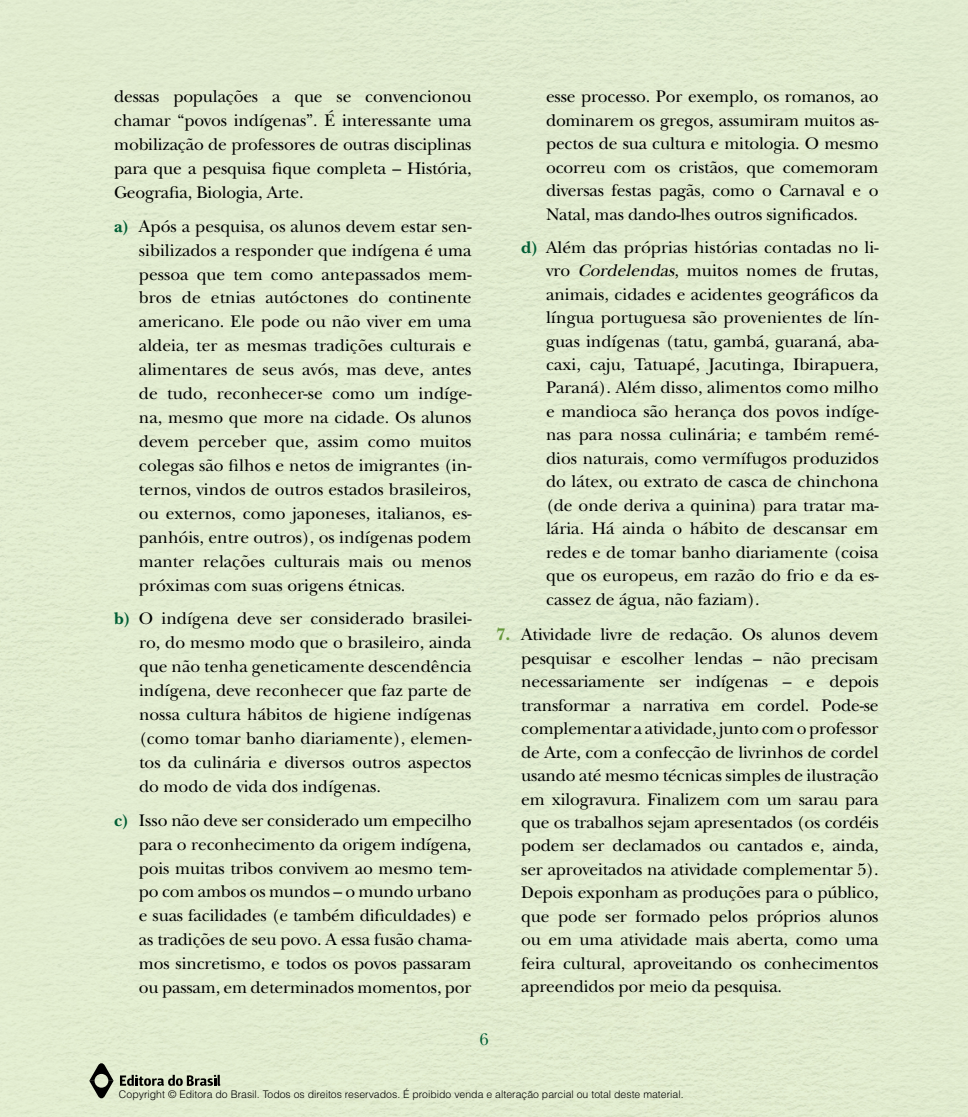
<style>
.page{position:relative;width:968px;height:1117px;background:#fff}
.page>*{position:absolute;margin:0;border:0;box-sizing:border-box;transform-origin:0 0}
.t1{font:17.5px/23.4px "New Baskerville";letter-spacing:-.01em;color:#000;text-align:justify}
.t2{font:17.5px "New Baskerville";color:#005d34}
.t3{font:300 10.5px "Helvetica";color:#000}
.s1{font-weight:700;color:#005d34}
.s2{font-style:italic}
.s3{font-weight:700;color:#65973b}
</style>
<div class="page">
<div style="left:0;top:0;width:968px;height:1116px;background:#e2ecd0"></div>
<svg style="left:120px;top:1074px;width:100px;height:11px"></svg>
<svg style="left:89px;top:1062px;width:25px;height:36px"></svg>
<p class="t1" style="left:114px;top:84px;width:359px;line-height:24px">dessas populações a que se convencionou chamar “povos indígenas”. É interessante uma mobilização de professores de outras disciplinas para que a pesquisa fique completa – História, Geografia, Biologia, Arte.</p>
<p class="t1" style="left:139px;top:214px;width:334px;line-height:24px;text-indent:-25px"><span class="s1">a)</span> Após a pesquisa, os alunos devem estar sen&shy;sibilizados a responder que indígena é uma pessoa que tem como antepassados mem&shy;bros de etnias autóctones do continente americano. Ele pode ou não viver em uma aldeia, ter as mesmas tradições culturais e alimentares de seus avós, mas deve, antes de tudo, reconhecer-se como um indíge&shy;na, mesmo que more na cidade. Os alunos devem perceber que, assim como muitos colegas são filhos e netos de imigrantes (in&shy;ternos, vindos de outros estados brasileiros, ou externos, como japoneses, italianos, es&shy;panhóis, entre outros), os indígenas podem manter relações culturais mais ou menos próximas com suas origens étnicas.</p>
<p class="t1" style="left:139px;top:606px;width:334px;line-height:24px;text-indent:-25px"><span class="s1">b)</span> O indígena deve ser considerado brasilei&shy;ro, do mesmo modo que o brasileiro, ainda que não tenha geneticamente descendência indígena, deve reconhecer que faz parte de nossa cultura hábitos de higiene indígenas (como tomar banho diariamente), elemen&shy;tos da culinária e diversos outros aspectos do modo de vida dos indígenas.</p>
<p class="t1" style="left:139px;top:808px;width:334px;line-height:24px;text-indent:-25px"><span class="s1">c)</span> Isso não deve ser considerado um empecilho para o reconhecimento da origem indígena, pois muitas tribos convivem ao mesmo tem&shy;po com ambos os mundos – o mundo urbano e suas facilidades (e também dificuldades) e as tradições de seu povo. A essa fusão chama&shy;mos sincretismo, e todos os povos passaram ou passam, em determinados momentos, por</p>
<p class="t1" style="left:546px;top:85px;width:334px">esse processo. Por exemplo, os romanos, ao dominarem os gregos, assumiram muitos as&shy;pectos de sua cultura e mitologia. O mesmo ocorreu com os cristãos, que comemoram diversas festas pagãs, como o Carnaval e o Natal, mas dando-lhes outros significados.</p>
<p class="t1" style="left:546px;top:236px;width:334px;text-indent:-25px"><span class="s1">d)</span> Além das próprias histórias contadas no li&shy;vro <span class="s2">Cordelendas</span>, muitos nomes de frutas, animais, cidades e acidentes geográficos da língua portuguesa são provenientes de lín&shy;guas indígenas (tatu, gambá, guaraná, aba&shy;caxi, caju, Tatuapé, Jacutinga, Ibirapuera, Paraná). Além disso, alimentos como milho e mandioca são herança dos povos indíge&shy;nas para nossa culinária; e também remé&shy;dios naturais, como vermífugos produzidos do látex, ou extrato de casca de chinchona (de onde deriva a quinina) para tratar ma&shy;lária. Há ainda o hábito de descansar em redes e de tomar banho diariamente (coisa que os europeus, em razão do frio e da es&shy;cassez de água, não faziam).</p>
<p class="t1" style="left:521px;top:623px;width:359px;text-indent:-25px"><span class="s3">7.</span> Atividade livre de redação. Os alunos devem pesquisar e escolher lendas – não precisam necessariamente ser indígenas – e depois transformar a narrativa em cordel. Pode-se complementar a atividade, junto com o professor de Arte, com a confecção de livrinhos de cordel usando até mesmo técnicas simples de ilustração em xilogravura. Finalizem com um sarau para que os trabalhos sejam apresentados (os cordéis podem ser declamados ou cantados e, ainda, ser aproveitados na atividade complementar 5).<br>Depois exponham as produções para o público, que pode ser formado pelos próprios alunos ou em uma atividade mais aberta, como uma feira cultural, aproveitando os conhecimentos apreendidos por meio da pesquisa.</p>
<p class="t2" style="left:479px;top:1029px;width:11px">6</p>
<p class="t3" style="left:119px;top:1087px;width:566px">Copyright © Editora do Brasil. Todos os direitos reservados. É proibido venda e alteração parcial ou total deste material.</p>
</div>
